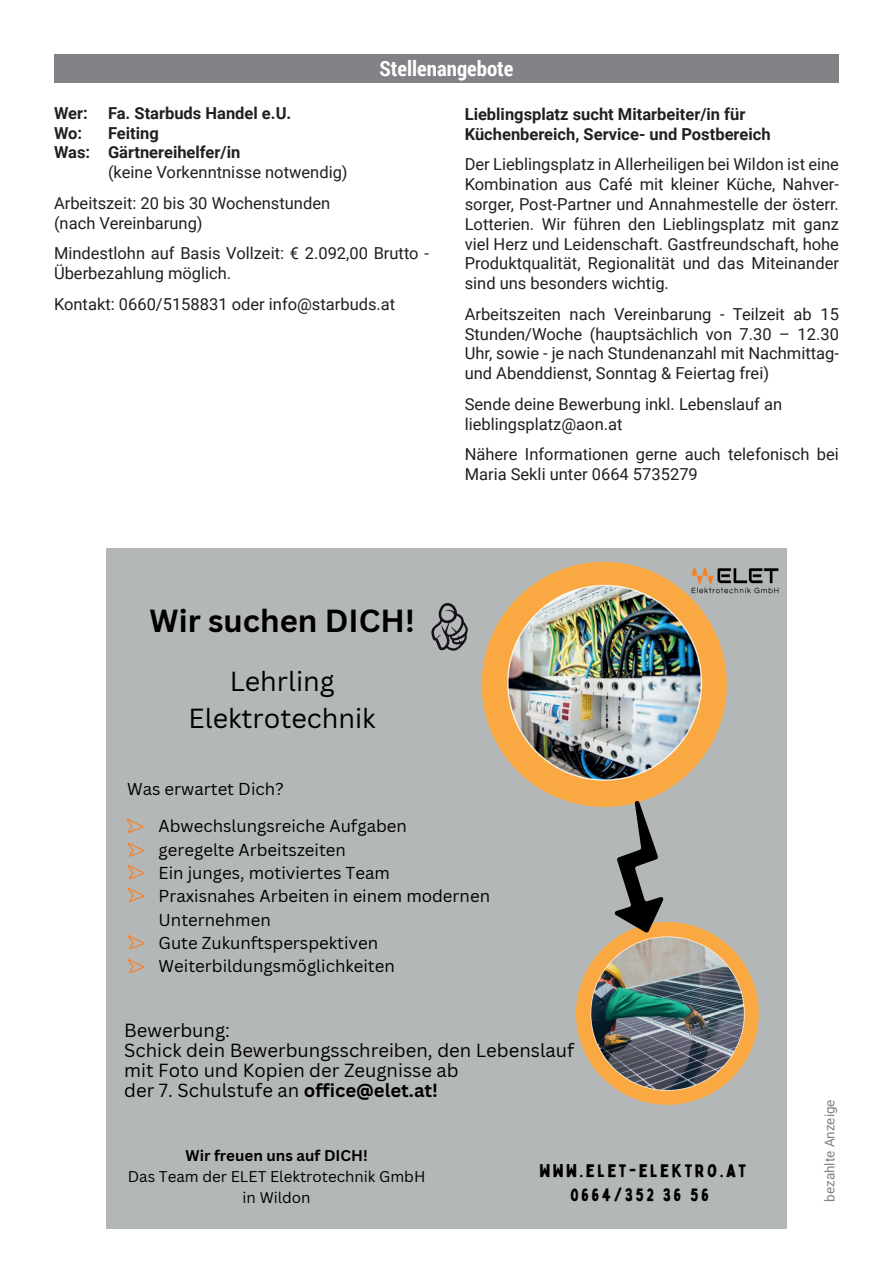
<style>
.page{position:relative;width:893px;height:1263px;background:#fff}
.page>*{position:absolute;margin:0;border:0;box-sizing:border-box;transform-origin:0 0}
.t1{font:700 31.05px "Canva Sans";color:#000001}
.t2{font:26.85px/37.2px "Canva Sans";color:#000001;text-align:center}
.t3{font:700 21px "Roboto Condensed";color:#fff}
.t4{font:18.45px/20.1px "Canva Sans";color:#000001}
.t5{font:17.85px "Bobby Jones";letter-spacing:.14em;color:#000001}
.t6{font:16.8px/23.2px "Canva Sans";color:#000001}
.t7{font:16.5px/19.8px "Roboto";color:#231f20}
.t8{font:700 16.5px/19.8px "Roboto";color:#231f20}
.t9{font:15.15px/20.9px "Canva Sans";color:#000001;text-align:center}
.t10{font:700 15.15px "Canva Sans";color:#000001}
.t11{font:13.5px "Roboto";color:#808285}
.s1{font-weight:700}
</style>
<div class="page">
<div style="left:106px;top:548px;width:681px;height:681px;background:#b4b7b7"></div>
<svg style="left:616px;top:807px;width:48px;height:104px"></svg>
<svg style="left:126px;top:818px;width:18px;height:15px"></svg>
<svg style="left:127px;top:842px;width:18px;height:15px"></svg>
<svg style="left:127px;top:865px;width:18px;height:15px"></svg>
<svg style="left:127px;top:887px;width:18px;height:15px"></svg>
<svg style="left:127px;top:935px;width:18px;height:15px"></svg>
<svg style="left:127px;top:959px;width:18px;height:14px"></svg>
<img style="left:481px;top:561px;width:298px;height:246px">
<img style="left:576px;top:911px;width:183px;height:194px">
<svg style="left:431px;top:603px;width:37px;height:48px"></svg>
<div style="left:54px;top:54px;width:785px;height:29px;background:#808285"></div>
<p class="t3" style="left:379px;top:54px;width:135px">Stellenangebote</p>
<p class="t8" style="left:54px;top:102px;width:239px">Wer: Fa. Starbuds Handel e.U.<br>Wo:</p>
<p class="t8" style="left:54px;top:122px;width:188px;text-indent:54px">Feiting<br>Was: Gärtnereihelfer/in</p>
<p class="t7" style="left:54px;top:156px;width:295px;line-height:30.6px;text-indent:54px">(keine Vorkenntnisse notwendig)<br>Arbeitszeit: 20 bis 30 Wochenstunden</p>
<p class="t7" style="left:54px;top:207px;width:376px;line-height:30.6px">(nach Vereinbarung)<br>Mindestlohn auf Basis Vollzeit: € 2.092,00 Brutto -</p>
<p class="t7" style="left:54px;top:257px;width:343px;line-height:30.6px">Überbezahlung möglich.<br>Kontakt: 0660/5158831 oder info@starbuds.at</p>
<p class="t8" style="left:465px;top:104px;width:307px">Lieblingsplatz sucht Mitarbeiter/in für<br>Küchenbereich, Service- und Postbereich</p>
<p class="t7" style="left:465px;top:154px;width:376px;text-align:justify">Der Lieblingsplatz in Allerheiligen bei Wildon ist eine Kombination aus Café mit kleiner Küche, Nahver&shy;sorger, Post-Partner und Annahmestelle der österr.<br>Lotterien. Wir führen den Lieblingsplatz mit ganz viel Herz und Leidenschaft. Gastfreundschaft, hohe Produktqualität, Regionalität und das Miteinander sind uns besonders wichtig.</p>
<p class="t7" style="left:465px;top:303px;width:376px;text-align:justify">Arbeitszeiten nach Vereinbarung - Teilzeit ab 15<br>Stunden/Woche (hauptsächlich von 7.30 – 12.30<br>Uhr, sowie - je nach Stundenanzahl mit Nachmittag&shy;und Abenddienst, Sonntag &amp; Feiertag frei)</p>
<p class="t7" style="left:465px;top:393px;width:319px">Sende deine Bewerbung inkl. Lebenslauf an lieblingsplatz@aon.at</p>
<p class="t7" style="left:465px;top:444px;width:376px">Nähere Informationen gerne auch telefonisch bei<br>Maria Sekli unter 0664 5735279</p>
<h1 class="t1" style="left:150px;top:602px;width:267px">Wir suchen DICH!</h1>
<h2 class="t2" style="left:189px;top:662px;width:189px">Lehrling<br>Elektrotechnik</h2>
<p class="t6" style="left:127px;top:777px;width:158px">Was erwartet Dich?</p>
<p class="t6" style="left:159px;top:815px;width:333px">Abwechslungsreiche Aufgaben<br>geregelte Arbeitszeiten<br>Ein junges, motiviertes Team<br>Praxisnahes Arbeiten in einem modernen<br>Unternehmen<br>Gute Zukunftsperspektiven<br>Weiterbildungsmöglichkeiten</p>
<p class="t4" style="left:124px;top:1020px;width:451px">Bewerbung:<br>Schick dein Bewerbungsschreiben, den Lebenslauf mit Foto und Kopien der Zeugnisse ab<br>der 7. Schulstufe an <span class="s1">office@elet.at!</span></p>
<p class="t10" style="left:186px;top:1146px;width:184px">Wir freuen uns auf DICH!</p>
<p class="t9" style="left:128px;top:1166px;width:299px">Das Team der ELET Elektrotechnik GmbH in Wildon</p>
<p class="t5" style="left:539px;top:1159px;width:208px">WWW.ELET-ELEKTRO.AT</p>
<p class="t5" style="left:571px;top:1183px;width:140px">0664/352 36 56</p>
<p class="t11" style="left:820px;top:1202px;width:104px;rotate:-90deg">bezahlte Anzeige</p>
</div>
